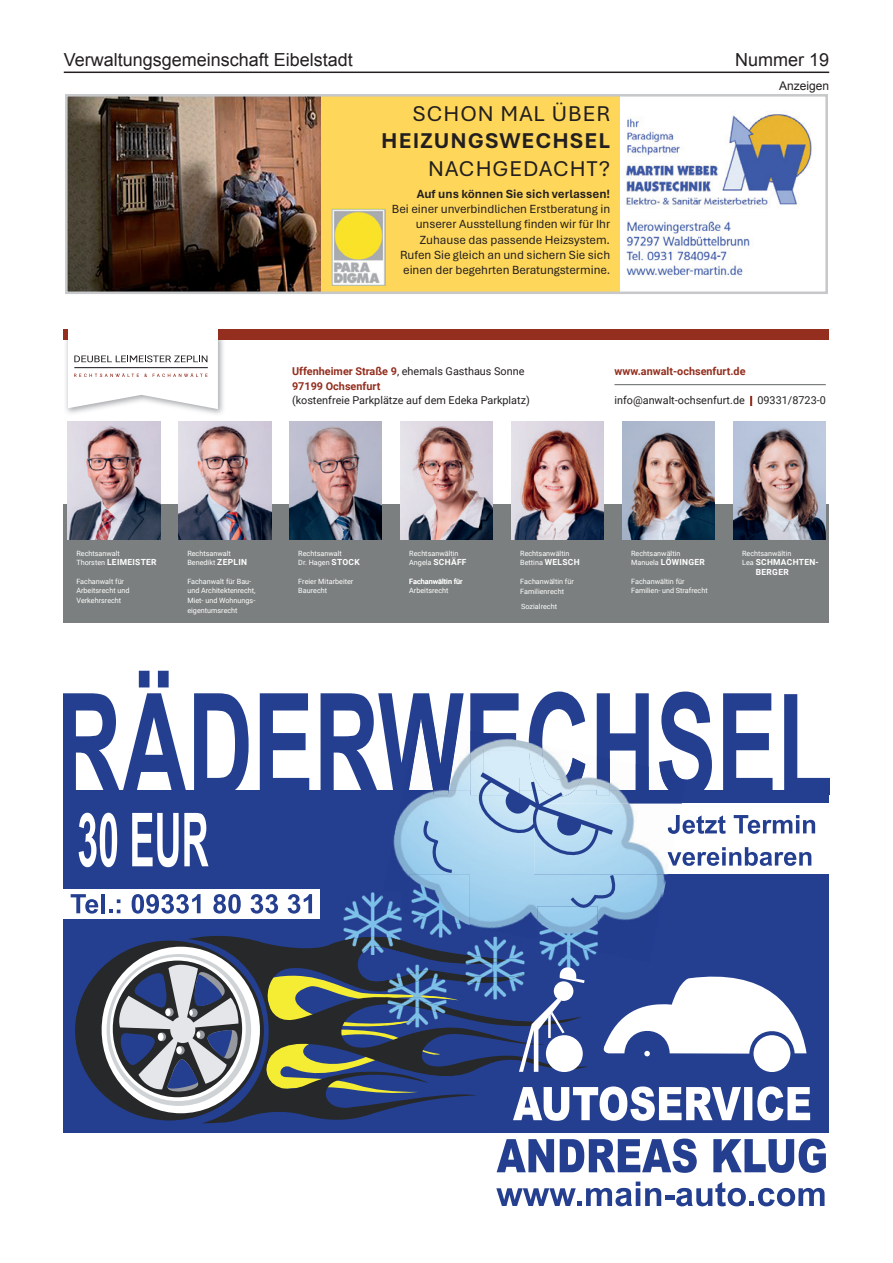
<style>
.page{position:relative;width:893px;height:1263px;background:#fff}
.page>*{position:absolute;margin:0;border:0;box-sizing:border-box;transform-origin:0 0}
.t1{font:22.5px "Aptos";letter-spacing:.045em;color:#231f20}
.t2{font:700 22.5px "Aptos";letter-spacing:.045em;color:#231f20}
.t3{font:18px "Arial";color:#231f20}
.t4{font:12.45px/15.1px "Aptos";letter-spacing:-.005em;color:#231f20;text-align:right}
.t5{font:700 12.45px "Aptos";color:#231f20}
.t6{font:12px "Arial";color:#231f20}
.t7{font:10.8px "Roboto";color:#231f20}
.t8{font:700 10.8px/14.4px "Roboto";color:#942e1e}
.t9{font:700 8.4px/9.6px "Roboto";letter-spacing:.035em;color:#fff}
.t10{font:7.2px/9.6px "Roboto";color:#fff}
.s1{font-weight:400;color:#231f20}
.s2{font-weight:900;color:#942e1e}
.s3{font-weight:400;font-size:7.2px}
.s4{font-weight:700;font-size:8.4px}
</style>
<div class="page">
<hr style="left:64px;top:72px;width:765px;height:1px;background:#231f20">
<div style="left:64px;top:790px;width:765px;height:343px;background:#243f90"></div>
<div style="left:534px;top:804px;width:295px;height:70px;background:#fff"></div>
<svg style="left:683px;top:815px;width:43px;height:19px"></svg>
<svg style="left:734px;top:815px;width:81px;height:19px"></svg>
<div style="left:75px;top:940px;width:189px;height:180px;background:#262829;border-radius:50%"></div>
<svg style="left:188px;top:936px;width:400px;height:187px"></svg>
<div style="left:102px;top:947px;width:158px;height:166px;background:#fff;border-radius:50%"></div>
<div style="left:107px;top:954px;width:144px;height:152px;background:#cfd3d6;border-radius:50%"></div>
<svg style="left:110px;top:957px;width:136px;height:144px"></svg>
<svg style="left:113px;top:963px;width:130px;height:133px;background:#838a9a"></svg>
<div style="left:64px;top:889px;width:256px;height:30px;background:#fff"></div>
<svg style="left:71px;top:894px;width:27px;height:20px"></svg>
<hr style="left:101px;top:894px;width:4px;height:19px;background:#243f90">
<svg style="left:117px;top:899px;width:3px;height:4px"></svg>
<svg style="left:109px;top:910px;width:11px;height:3px"></svg>
<svg style="left:132px;top:894px;width:69px;height:20px"></svg>
<svg style="left:213px;top:894px;width:28px;height:20px"></svg>
<svg style="left:250px;top:894px;width:28px;height:20px"></svg>
<svg style="left:288px;top:894px;width:24px;height:20px"></svg>
<svg style="left:64px;top:671px;width:122px;height:119px"></svg>
<svg style="left:194px;top:693px;width:55px;height:97px"></svg>
<svg style="left:260px;top:693px;width:49px;height:97px"></svg>
<svg style="left:723px;top:693px;width:50px;height:97px"></svg>
<svg style="left:784px;top:694px;width:45px;height:96px"></svg>
<img style="left:537px;top:959px;width:52px;height:10px">
<img style="left:383px;top:803px;width:300px;height:156px">
<img style="left:649px;top:804px;width:33px;height:70px">
<img style="left:668px;top:815px;width:11px;height:19px">
<svg style="left:668px;top:847px;width:143px;height:19px"></svg>
<svg style="left:659px;top:691px;width:53px;height:99px"></svg>
<img style="left:660px;top:769px;width:27px;height:21px">
<img style="left:537px;top:911px;width:61px;height:41px">
<img style="left:409px;top:911px;width:61px;height:15px">
<img style="left:464px;top:937px;width:60px;height:62px">
<img style="left:492px;top:983px;width:32px;height:16px">
<img style="left:464px;top:955px;width:60px;height:28px">
<svg style="left:497px;top:1138px;width:329px;height:35px"></svg>
<svg style="left:496px;top:1181px;width:165px;height:25px"></svg>
<hr style="left:665px;top:1195px;width:10px;height:4px;background:#243f90">
<svg style="left:676px;top:1182px;width:148px;height:24px"></svg>
<svg style="left:513px;top:1086px;width:297px;height:35px"></svg>
<svg style="left:603px;top:976px;width:204px;height:80px"></svg>
<div style="left:753px;top:1035px;width:37px;height:37px;background:#fff;border-radius:50%"></div>
<svg style="left:519px;top:998px;width:46px;height:74px"></svg>
<svg style="left:558px;top:963px;width:27px;height:20px"></svg>
<div style="left:546px;top:1035px;width:37px;height:37px;background:#fff;border-radius:50%"></div>
<div style="left:554px;top:981px;width:19px;height:20px;background:#fff;border-radius:50%"></div>
<svg style="left:79px;top:813px;width:38px;height:54px"></svg>
<svg style="left:132px;top:813px;width:76px;height:54px"></svg>
<svg style="left:321px;top:691px;width:328px;height:220px"></svg>
<img style="left:341px;top:892px;width:61px;height:45px">
<img style="left:341px;top:937px;width:61px;height:18px">
<img style="left:379px;top:892px;width:23px;height:20px">
<img style="left:386px;top:965px;width:60px;height:62px">
<img style="left:386px;top:1014px;width:60px;height:11px">
<img style="left:386px;top:970px;width:60px;height:44px">
<img style="left:69px;top:98px;width:253px;height:192px">
<div style="left:322px;top:95px;width:298px;height:198px;background:#fed659"></div>
<img style="left:331px;top:208px;width:55px;height:77px">
<div style="left:65px;top:94px;width:763px;height:200px;border:3px solid #c7c8ca"></div>
<img style="left:626px;top:114px;width:186px;height:162px">
<div style="left:64px;top:504px;width:765px;height:119px;background:#7c7f7f"></div>
<div style="left:64px;top:329px;width:765px;height:11px;background:#942e1e"></div>
<img style="left:66px;top:340px;width:157px;height:74px">
<svg style="left:68px;top:340px;width:150px;height:69px"></svg>
<div style="left:68px;top:329px;width:150px;height:11px;background:#fff"></div>
<img style="left:68px;top:422px;width:92px;height:118px">
<img style="left:179px;top:421px;width:92px;height:119px">
<img style="left:290px;top:421px;width:92px;height:119px">
<img style="left:401px;top:421px;width:92px;height:119px">
<img style="left:512px;top:421px;width:92px;height:119px">
<img style="left:734px;top:421px;width:92px;height:119px">
<img style="left:623px;top:421px;width:92px;height:119px">
<hr style="left:614px;top:384px;width:212px;height:1px;background:#7c7f7f">
<h2 class="t3" style="left:64px;top:48px;width:291px">Verwaltungsgemeinschaft Eibelstadt</h2>
<h2 class="t3" style="left:735px;top:48px;width:96px">Nummer 19</h2>
<h3 class="t6" style="left:779px;top:77px;width:52px">Anzeigen</h3>
<h1 class="t1" style="left:413px;top:98px;width:199px">SCHON MAL ÜBER</h1>
<h1 class="t2" style="left:381px;top:126px;width:230px">HEIZUNGSWECHSEL</h1>
<h1 class="t1" style="left:428px;top:153px;width:183px">NACHGEDACHT?</h1>
<h3 class="t5" style="left:417px;top:186px;width:195px">Auf uns können Sie sich verlassen!</h3>
<h3 class="t4" style="left:392px;top:201px;width:220px">Bei einer unverbindlichen Erstberatung in unserer Ausstellung finden wir für Ihr Zuhause das passende Heizsystem.<br>Rufen Sie gleich an und sichern Sie sich einen der begehrten Beratungstermine.</h3>
<h3 class="t8" style="left:292px;top:364px;width:234px">Uffenheimer Straße 9<span class="s1">, ehemals Gasthaus Sonne<br></span>97199 Ochsenfurt</h3>
<h3 class="t7" style="left:292px;top:393px;width:239px">(kostenfreie Parkplätze auf dem Edeka Parkplatz)</h3>
<h3 class="t8" style="left:614px;top:364px;width:133px">www.anwalt-ochsenfurt.de</h3>
<h3 class="t7" style="left:614px;top:393px;width:213px">info@anwalt-ochsenfurt.de <span class="s2">|</span> 09331/8723-0</h3>
<p class="t10" style="left:76px;top:548px;width:45px">Rechtsanwalt</p>
<p class="t9" style="left:76px;top:557px;width:82px"><span class="s3">Thorsten</span> LEIMEISTER</p>
<p class="t10" style="left:76px;top:576px;width:55px">Fachanwalt für<br>Arbeitsrecht und<br>Verkehrsrecht</p>
<p class="t10" style="left:187px;top:548px;width:61px">Rechtsanwalt<br>Benedikt <span class="s4">ZEPLIN</span></p>
<p class="t10" style="left:187px;top:576px;width:70px">Fachanwalt für Bau&shy;und Architektenrecht,<br>Miet- und Wohnungs&shy;eigentumsrecht</p>
<p class="t10" style="left:298px;top:548px;width:63px">Rechtsanwalt<br>Dr. Hagen <span class="s4">STOCK</span></p>
<p class="t10" style="left:298px;top:576px;width:57px">Freier Mitarbeiter<br>Baurecht</p>
<p class="t10" style="left:409px;top:548px;width:59px">Rechtsanwältin<br>Angela <span class="s4">SCHÄFF</span></p>
<p class="t10" style="left:409px;top:586px;width:41px">Arbeitsrecht</p>
<p class="t10" style="left:520px;top:548px;width:61px">Rechtsanwältin<br>Bettina <span class="s4">WELSCH</span></p>
<p class="t10" style="left:521px;top:601px;width:37px">Sozialrecht</p>
<p class="t10" style="left:409px;top:576px;width:55px">Fachanwältin für</p>
<p class="t10" style="left:520px;top:576px;width:55px">Fachanwältin für<br>Familienrecht</p>
<p class="t10" style="left:631px;top:548px;width:51px">Rechtsanwältin</p>
<p class="t9" style="left:631px;top:557px;width:75px"><span class="s3">Manuela</span> LÖWINGER</p>
<p class="t10" style="left:631px;top:576px;width:78px">Fachanwältin für<br>Familien- und Strafrecht</p>
<p class="t10" style="left:742px;top:548px;width:51px">Rechtsanwältin</p>
<p class="t9" style="left:756px;top:557px;width:64px;text-indent:-14px"><span class="s3">Lea</span> SCHMACHTEN-<br>BERGER</p>
</div>
